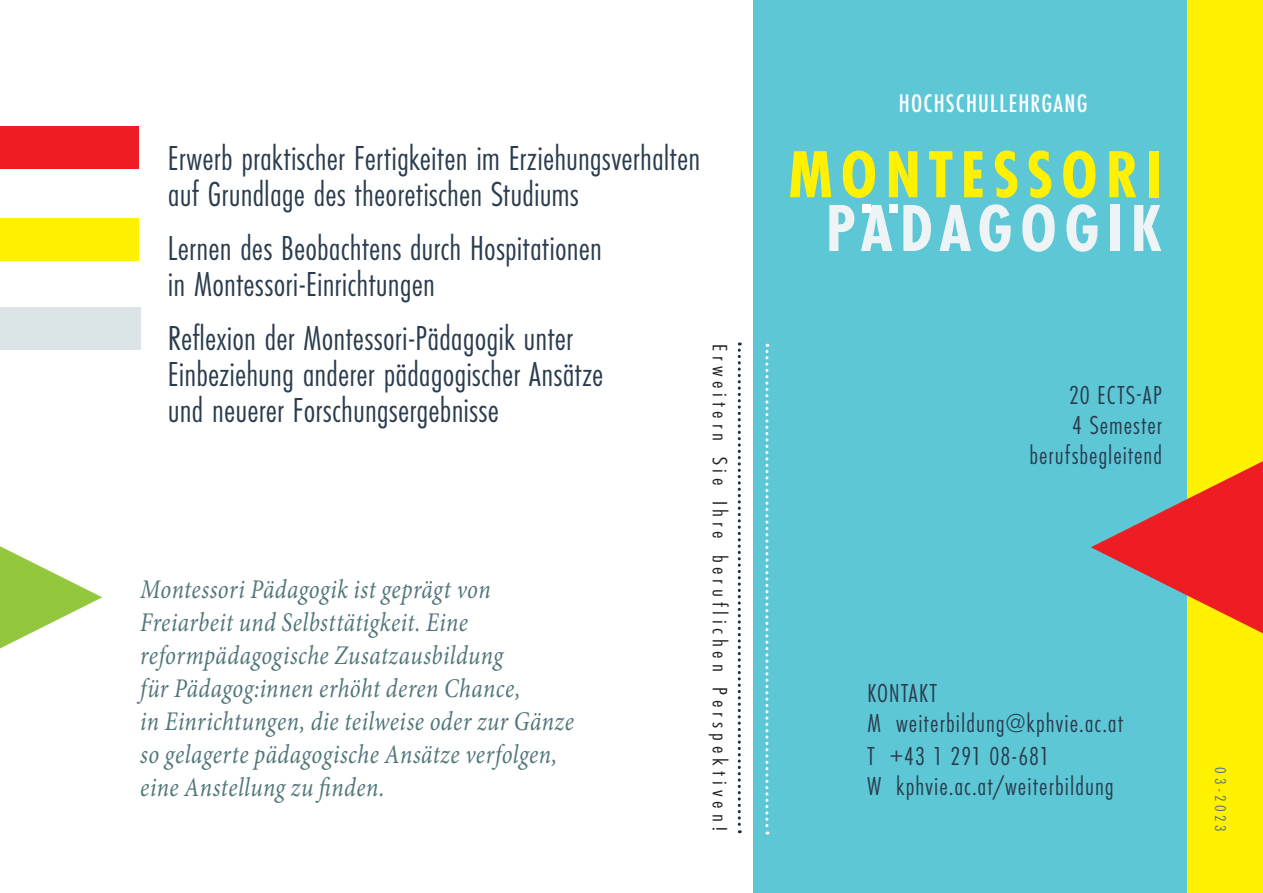
<style>
.page{position:relative;width:1263px;height:893px;background:#fff}
.page>*{position:absolute;margin:0;border:0;box-sizing:border-box;transform-origin:0 0}
.t1{font:700 69px "Futura PT Cond";letter-spacing:.11em;color:#fff101}
.t2{font:700 69px "Futura PT Cond";letter-spacing:.095em;color:#eef4f5}
.inhalte-einfach{font:36px/36px "Futura PT Cond";color:#2a3c4e}
.lesetext{font:italic 27px/33px "Minion Pro";letter-spacing:.02em;color:#517679;scale:.85 1}
.t3{font:27px "Futura PT Cond";letter-spacing:.04em;color:#2a3c4e}
.t4{font:500 26.4px "Futura PT Cond";letter-spacing:.045em;color:#fff}
.t5{font:21.6px "Futura PT Cond";letter-spacing:.2em;color:#231f20;scale:1.11 1}
.t6{font:16.2px "Futura PT Cond";letter-spacing:.2em;color:#517679;scale:1.11 1}
</style>
<div class="page">
<div style="left:901px;top:0;width:362px;height:893px;background:#fff101"></div>
<div style="left:753px;top:0;width:433px;height:893px;background:#5dc7d6"></div>
<svg style="left:0;top:546px;width:102px;height:102px"></svg>
<svg style="left:1091px;top:461px;width:172px;height:172px"></svg>
<div style="left:0;top:126px;width:139px;height:43px;background:#ee1d23"></div>
<div style="left:0;top:218px;width:139px;height:43px;background:#fff101"></div>
<div style="left:0;top:307px;width:140px;height:43px;background:#dbe5e7"></div>
<svg style="left:738px;top:342px;width:3px;height:491px"></svg>
<svg style="left:765px;top:344px;width:3px;height:490px"></svg>
<div style="left:862px;top:204px;width:8px;height:9px;background:#fff"></div>
<div style="left:889px;top:204px;width:8px;height:9px;background:#fff"></div>
<p class="inhalte-einfach" style="left:168px;top:140px;width:534px">Erwerb praktischer Fertigkeiten im Erziehungsverhalten auf Grundlage des theoretischen Studiums</p>
<p class="inhalte-einfach" style="left:168px;top:230px;width:436px">Lernen des Beobachtens durch Hospitationen in Montessori-Einrichtungen</p>
<p class="inhalte-einfach" style="left:168px;top:320px;width:437px">Reflexion der Montessori-Pädagogik unter<br>Einbeziehung anderer pädagogischer Ansätze und neuerer Forschungsergebnisse</p>
<p class="lesetext" style="left:140px;top:572px;width:512px">Montessori Pädagogik ist geprägt von Freiarbeit und Selbsttätigkeit. Eine reformpädagogische Zusatzausbildung<br>für Pädagog:innen erhöht deren Chance,<br>in Einrichtungen, die teilweise oder zur Gänze so gelagerte pädagogische Ansätze verfolgen, eine Anstellung zu finden.</p>
<p class="t5" style="left:732px;top:344px;width:441px;rotate:90deg">Erweitern Sie Ihre beruflichen Perspektiven!</p>
<p class="t4" style="left:899px;top:88px;width:190px">HOCHSCHULLEHRGANG</p>
<p class="t1" style="left:788px;top:134px;width:375px">MONTESSORI</p>
<p class="t2" style="left:826px;top:188px;width:338px">PADAGOGIK</p>
<p class="t3" style="left:1069px;top:379px;width:95px">20 ECTS-AP</p>
<p class="t3" style="left:1072px;top:409px;width:92px">4 Semester</p>
<p class="t3" style="left:1029px;top:439px;width:134px">berufsbegleitend</p>
<p class="t3" style="left:867px;top:678px;width:71px">KONTAKT</p>
<p class="t3" style="left:867px;top:708px;width:257px">M weiterbildung@kphvie.ac.at</p>
<p class="t3" style="left:867px;top:741px;width:183px">T +43 1 291 08-681</p>
<p class="t3" style="left:867px;top:771px;width:248px">W kphvie.ac.at/weiterbildung</p>
<p class="t6" style="left:1230px;top:767px;width:59px;rotate:90deg">03-2023</p>
</div>
